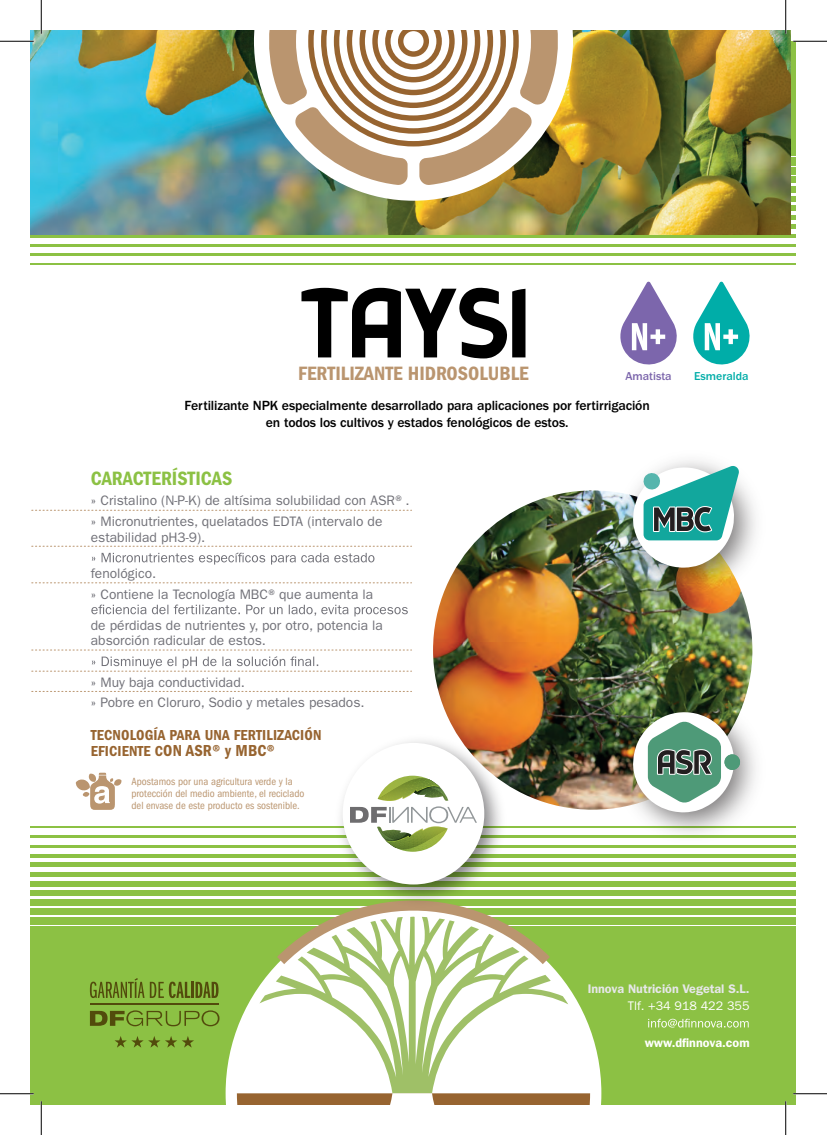
<style>
.page{position:relative;width:827px;height:1135px;background:#fff}
.page>*{position:absolute;margin:0;border:0;box-sizing:border-box;transform-origin:0 0}
.t1{font:20px "ITC Franklin Gothic Std Dm Cd";color:#ba956f}
.t2{font:20px "ITC Franklin Gothic Std Dm Cd";color:#8cc144}
.t3{font:16.5px "ITC Franklin Gothic Std Dm Cd";letter-spacing:.01em;color:#976430}
.t4{font:15px "ITC Franklin Gothic Std Dm Cd";letter-spacing:.01em;color:#976430}
.t5{font:13.75px/20.6px "ITC Franklin Gothic Std";color:#717178}
.t6{font:500 13.75px/16.2px "ITC Franklin Gothic Std";letter-spacing:-.01em;color:#000;text-align:center}
.t7{font:600 12.5px "ITC Franklin Gothic Std";color:#e6e7e9}
.t8{font:12.5px "ITC Franklin Gothic Std";color:#fff}
.t9{font:600 12.5px "ITC Franklin Gothic Std";color:#fff}
.t10{font:500 11.88px "ITC Franklin Gothic Std";color:#00ada8}
.t11{font:500 11.88px "ITC Franklin Gothic Std";color:#7c66ac}
.t12{font:condensed 10.75px/11.9px "ITC Franklin Gothic Std";color:#ba956f}
.s1{font-size:15px}
</style>
<div class="page">
<img style="left:433px;top:490px;width:319px;height:320px;border-radius:160px">
<svg style="left:31px;top:234px;width:765px;height:4px;fill:#8cc144"></svg>
<hr style="left:31px;top:244px;width:765px;height:3px;background:#8cc144">
<hr style="left:31px;top:254px;width:765px;height:2px;background:#8cc144">
<hr style="left:31px;top:263px;width:765px;height:2px;background:#8cc144">
<img style="left:31px;top:31px;width:759px;height:203px">
<div style="left:31px;top:1063px;width:765px;height:41px;background:#8cc144"></div>
<div style="left:31px;top:1054px;width:765px;height:16px;background:#8cc144"></div>
<div style="left:31px;top:1045px;width:765px;height:15px;background:#8cc144"></div>
<div style="left:31px;top:1036px;width:765px;height:14px;background:#8cc144"></div>
<div style="left:31px;top:1027px;width:765px;height:14px;background:#8cc144"></div>
<div style="left:31px;top:1017px;width:765px;height:14px;background:#8cc144"></div>
<div style="left:31px;top:1008px;width:765px;height:13px;background:#8cc144"></div>
<div style="left:31px;top:999px;width:765px;height:13px;background:#8cc144"></div>
<div style="left:31px;top:990px;width:765px;height:12px;background:#8cc144"></div>
<div style="left:31px;top:981px;width:765px;height:11px;background:#8cc144"></div>
<div style="left:31px;top:972px;width:765px;height:11px;background:#8cc144"></div>
<div style="left:31px;top:963px;width:765px;height:10px;background:#8cc144"></div>
<div style="left:31px;top:954px;width:765px;height:9px;background:#8cc144"></div>
<div style="left:31px;top:939px;width:765px;height:20px;background:#8cc144"></div>
<div style="left:31px;top:936px;width:765px;height:8px;background:#8cc144"></div>
<div style="left:31px;top:927px;width:765px;height:8px;background:#8cc144"></div>
<div style="left:31px;top:917px;width:765px;height:8px;background:#8cc144"></div>
<div style="left:31px;top:908px;width:765px;height:7px;background:#8cc144"></div>
<div style="left:31px;top:899px;width:765px;height:7px;background:#8cc144"></div>
<div style="left:31px;top:890px;width:765px;height:6px;background:#8cc144"></div>
<div style="left:31px;top:881px;width:765px;height:5px;background:#8cc144"></div>
<div style="left:31px;top:872px;width:765px;height:5px;background:#8cc144"></div>
<hr style="left:31px;top:863px;width:765px;height:4px;background:#8cc144">
<hr style="left:31px;top:854px;width:765px;height:3px;background:#8cc144">
<hr style="left:31px;top:845px;width:765px;height:3px;background:#8cc144">
<hr style="left:31px;top:836px;width:765px;height:2px;background:#8cc144">
<hr style="left:31px;top:826px;width:765px;height:2px;background:#8cc144">
<svg style="left:226px;top:926px;width:375px;height:178px"></svg>
<svg style="left:335px;top:913px;width:157px;height:4px"></svg>
<svg style="left:237px;top:926px;width:353px;height:167px;fill:#fff"></svg>
<svg style="left:259px;top:917px;width:309px;height:176px;fill:#fff"></svg>
<svg style="left:237px;top:1093px;width:353px;height:11px"></svg>
<svg style="left:648px;top:1019px;width:100px;height:8px"></svg>
<svg style="left:76px;top:773px;width:46px;height:37px"></svg>
<svg style="left:90px;top:1010px;width:129px;height:16px"></svg>
<svg style="left:90px;top:978px;width:54px;height:20px"></svg>
<svg style="left:150px;top:982px;width:68px;height:16px"></svg>
<hr style="left:90px;top:1004px;width:128px;height:1px;background:#976430">
<svg style="left:115px;top:1036px;width:79px;height:12px"></svg>
<img style="left:328px;top:729px;width:185px;height:184px">
<div style="left:343px;top:743px;width:141px;height:141px;background:#fff;border-radius:50%"></div>
<svg style="left:350px;top:776px;width:127px;height:76px"></svg>
<svg style="left:91px;top:605px;width:317px;height:11px"></svg>
<svg style="left:31px;top:510px;width:380px;height:1px"></svg>
<svg style="left:31px;top:546px;width:380px;height:19px"></svg>
<svg style="left:31px;top:582px;width:380px;height:1px"></svg>
<svg style="left:31px;top:649px;width:380px;height:1px"></svg>
<svg style="left:31px;top:691px;width:380px;height:1px"></svg>
<svg style="left:31px;top:656px;width:380px;height:16px"></svg>
<svg style="left:693px;top:281px;width:57px;height:84px"></svg>
<svg style="left:620px;top:281px;width:57px;height:84px"></svg>
<svg style="left:301px;top:288px;width:224px;height:70px"></svg>
<img style="left:254px;top:31px;width:319px;height:170px">
<svg style="left:265px;top:31px;width:297px;height:155px"></svg>
<img style="left:608px;top:687px;width:165px;height:149px">
<img style="left:633px;top:711px;width:108px;height:101px">
<img style="left:608px;top:460px;width:148px;height:147px">
<svg style="left:633px;top:464px;width:107px;height:104px"></svg>
<hr style="left:0;top:40px;width:34px;height:2px;background:#fff">
<hr style="left:40px;top:0;width:2px;height:34px;background:#fff">
<hr style="left:40px;top:1101px;width:2px;height:34px;background:#fff">
<hr style="left:0;top:41px;width:34px;height:1px;background:#000">
<hr style="left:793px;top:41px;width:34px;height:1px;background:#000">
<hr style="left:0;top:1093px;width:34px;height:1px;background:#000">
<hr style="left:793px;top:1093px;width:34px;height:1px;background:#000">
<hr style="left:41px;top:0;width:1px;height:34px;background:#000">
<hr style="left:41px;top:1101px;width:1px;height:34px;background:#000">
<hr style="left:785px;top:0;width:1px;height:34px;background:#000">
<hr style="left:785px;top:1101px;width:1px;height:34px;background:#000">
<h1 class="t1" style="left:298px;top:362px;width:232px">FERTILIZANTE HIDROSOLUBLE</h1>
<p class="t11" style="left:625px;top:369px;width:48px">Amatista</p>
<p class="t10" style="left:694px;top:369px;width:56px">Esmeralda</p>
<p class="t6" style="left:185px;top:398px;width:467px">Fertilizante NPK especialmente desarrollado para aplicaciones por fertirrigación en todos los cultivos y estados fenológicos de estos.</p>
<h1 class="t2" style="left:91px;top:467px;width:143px">CARACTERÍSTICAS</h1>
<p class="t5" style="left:91px;top:490px;width:320px">» Cristalino (N-P-K) de altísima solubilidad con ASR®. » Micronutrientes, quelatados EDTA (intervalo de</p>
<p class="t5" style="left:91px;top:527px;width:116px">estabilidad pH3-9).</p>
<p class="t5" style="left:91px;top:563px;width:284px">fenológico.<br>» Contiene la Tecnología MBC® que aumenta la</p>
<p class="t5" style="left:91px;top:617px;width:294px;line-height:15.6px">de pérdidas de nutrientes y, por otro, potencia la absorción radicular de estos.</p>
<p class="t5" style="left:91px;top:672px;width:275px">» Muy baja conductividad.<br>» Pobre en Cloruro, Sodio y metales pesados.</p>
<p class="t4" style="left:91px;top:726px;width:232px">TECNOLOGÍA PARA UNA FERTILIZACIÓN</p>
<p class="t3" style="left:91px;top:741px;width:186px"><span class="s1">EFICIENTE C</span>ON ASR® y MBC®</p>
<p class="t12" style="left:131px;top:776px;width:174px">Apostamos por una agricultura verde y la protección del medio ambiente, el reciclado del envase de este producto es sostenible.</p>
<p class="t7" style="left:587px;top:981px;width:163px">Innova Nutrición Vegetal S.L.</p>
<p class="t8" style="left:627px;top:999px;width:123px">Tlf. +34 918 422 355</p>
<p class="t9" style="left:644px;top:1036px;width:106px">www.dfinnova.com</p>
</div>
